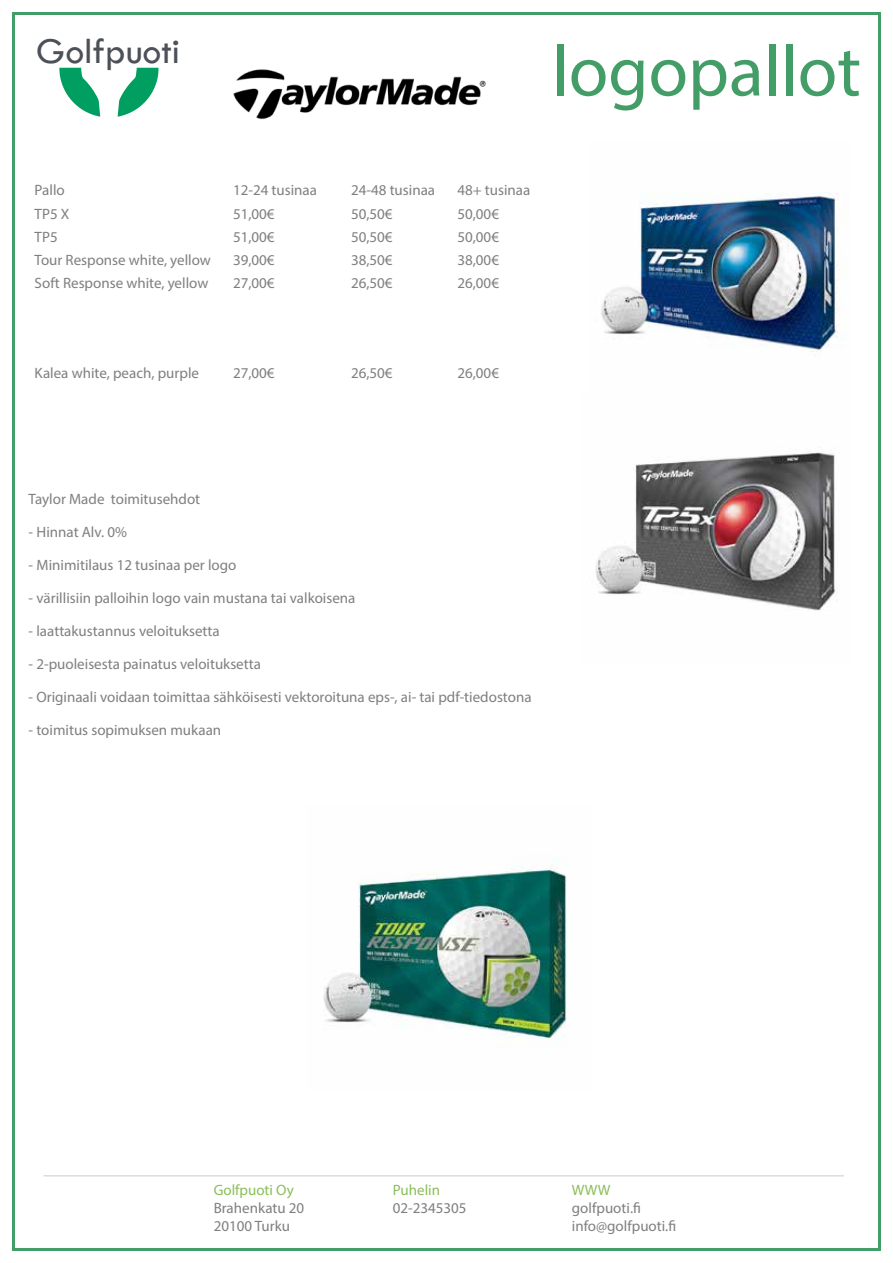
<style>
.page{position:relative;width:893px;height:1263px;background:#fff}
.page>*{position:absolute;margin:0;border:0;box-sizing:border-box;transform-origin:0 0}
.t1{font:72px "Myriad Pro";color:#439d66}
.t2{font:37.8px "Tw Cen";color:#4c5158}
.t3{font:15px/18px "Myriad Pro";color:#7f7f7f}
.t4{font:15px "Myriad Pro";color:#8abe59}
</style>
<div class="page">
<hr style="left:44px;top:1175px;width:800px;height:1px;background:#dcddde">
<svg style="left:59px;top:68px;width:100px;height:49px"></svg>
<img style="left:233px;top:69px;width:253px;height:51px">
<img style="left:601px;top:192px;width:242px;height:160px">
<img style="left:595px;top:452px;width:243px;height:159px">
<img style="left:323px;top:865px;width:244px;height:181px">
<h2 class="t2" style="left:36px;top:28px;width:145px">Golfpuoti</h2>
<h1 class="t1" style="left:552px;top:27px;width:311px">logopallot</h1>
<p class="t3" style="left:35px;top:181px;width:32px">Pallo</p>
<p class="t3" style="left:233px;top:181px;width:86px">12-24 tusinaa</p>
<p class="t3" style="left:351px;top:181px;width:86px">24-48 tusinaa</p>
<p class="t3" style="left:457px;top:181px;width:74px">48+ tusinaa</p>
<p class="t3" style="left:35px;top:204px;width:36px">TP5 X</p>
<p class="t3" style="left:233px;top:204px;width:43px">51,00€</p>
<p class="t3" style="left:351px;top:204px;width:43px">50,50€</p>
<p class="t3" style="left:457px;top:204px;width:43px">50,00€</p>
<p class="t3" style="left:35px;top:228px;width:25px">TP5</p>
<p class="t3" style="left:233px;top:228px;width:43px">51,00€</p>
<p class="t3" style="left:351px;top:228px;width:43px">50,50€</p>
<p class="t3" style="left:457px;top:228px;width:43px">50,00€</p>
<p class="t3" style="left:35px;top:251px;width:178px">Tour Response white, yellow</p>
<p class="t3" style="left:233px;top:251px;width:43px">39,00€</p>
<p class="t3" style="left:351px;top:251px;width:43px">38,50€</p>
<p class="t3" style="left:457px;top:251px;width:43px">38,00€</p>
<p class="t3" style="left:35px;top:274px;width:175px">Soft Response white, yellow</p>
<p class="t3" style="left:233px;top:274px;width:43px">27,00€</p>
<p class="t3" style="left:351px;top:274px;width:43px">26,50€</p>
<p class="t3" style="left:457px;top:274px;width:43px">26,00€</p>
<p class="t3" style="left:35px;top:363px;width:166px">Kalea white, peach, purple</p>
<p class="t3" style="left:233px;top:363px;width:43px">27,00€</p>
<p class="t3" style="left:351px;top:363px;width:43px">26,50€</p>
<p class="t3" style="left:457px;top:363px;width:43px">26,00€</p>
<p class="t3" style="left:29px;top:490px;width:173px">Taylor Made toimitusehdot</p>
<p class="t3" style="left:29px;top:523px;width:100px">- Hinnat Alv. 0%</p>
<p class="t3" style="left:29px;top:556px;width:209px">- Minimitilaus 12 tusinaa per logo</p>
<p class="t3" style="left:29px;top:589px;width:328px">- värillisiin palloihin logo vain mustana tai valkoisena</p>
<p class="t3" style="left:29px;top:622px;width:193px">- laattakustannus veloituksetta</p>
<p class="t3" style="left:29px;top:655px;width:234px">- 2-puoleisesta painatus veloituksetta</p>
<p class="t3" style="left:29px;top:688px;width:504px">- Originaali voidaan toimittaa sähköisesti vektoroituna eps-, ai- tai pdf-tiedostona</p>
<p class="t3" style="left:29px;top:721px;width:194px">- toimitus sopimuksen mukaan</p>
<p class="t4" style="left:214px;top:1181px;width:82px">Golfpuoti Oy</p>
<p class="t3" style="left:214px;top:1199px;width:92px">Brahenkatu 20<br>20100 Turku</p>
<p class="t4" style="left:393px;top:1181px;width:49px">Puhelin</p>
<p class="t3" style="left:393px;top:1199px;width:75px">02-2345305</p>
<p class="t4" style="left:572px;top:1181px;width:40px">WWW</p>
<p class="t3" style="left:572px;top:1199px;width:106px">golfpuoti.fi info@golfpuoti.fi</p>
</div>
